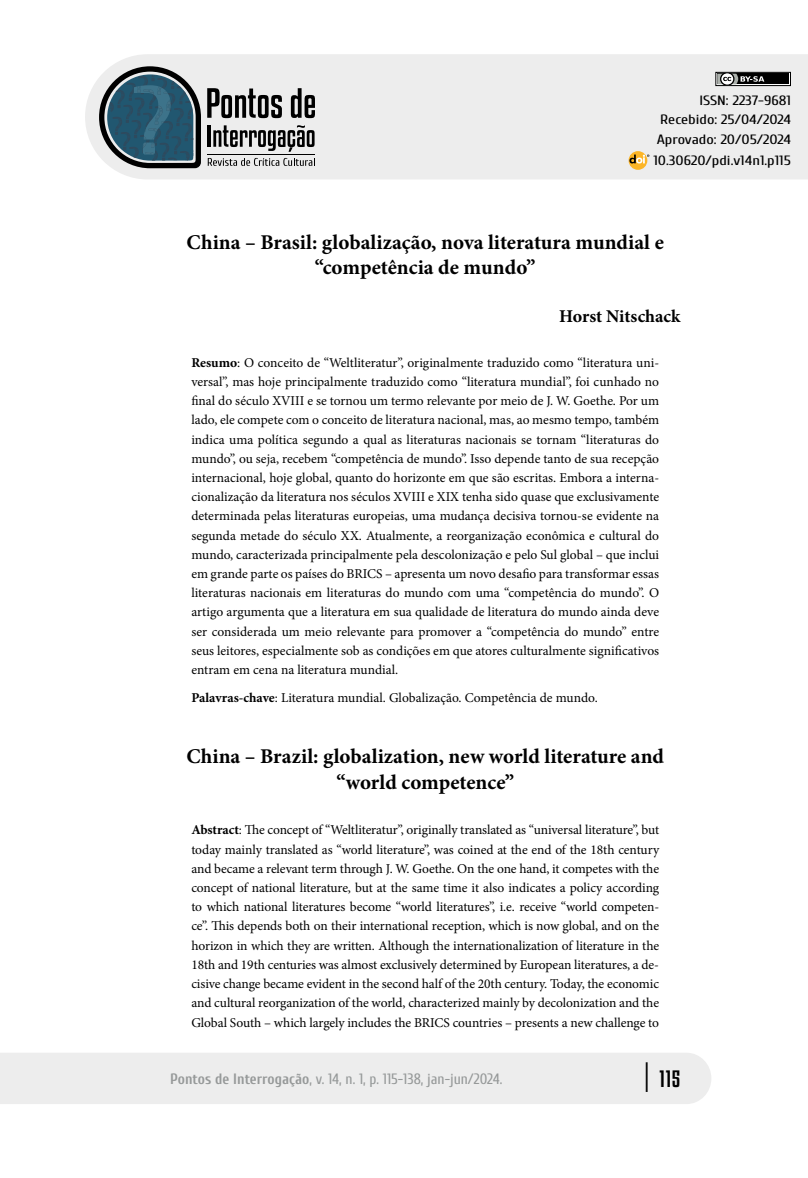
<style>
.page{position:relative;width:808px;height:1178px;background:#fff}
.page>*{position:absolute;margin:0;border:0;box-sizing:border-box;transform-origin:0 0}
.t1{font:700 21px/25.2px "Minion Pro";color:#000;text-align:center}
.t2{font:21px "Kenyan Coffee Rg";color:#000}
.t3{font:700 18px "Minion Pro";color:#000}
.t4{font:15px "Cuprum";color:#969999}
.t5{font:13.5px/19.2px "Minion Pro";letter-spacing:-.005em;color:#000;text-align:justify}
.t6{font:13.5px/19.5px "Cuprum";color:#000;text-align:justify;scale:1.19 1}
.s1{font-weight:700}
.s2{font-size:26.85px}
</style>
<div class="page">
<div style="left:0;top:1053px;width:711px;height:51px;background:#ededed"></div>
<div style="left:85px;top:54px;width:723px;height:125px;background:#ededed"></div>
<svg style="left:207px;top:88px;width:75px;height:30px;background:#7b7b7b"></svg>
<svg style="left:291px;top:88px;width:24px;height:30px"></svg>
<hr style="left:208px;top:125px;width:3px;height:22px;background:#000">
<svg style="left:213px;top:125px;width:102px;height:27px;background:#949494"></svg>
<svg style="left:208px;top:158px;width:107px;height:8px"></svg>
<hr style="left:207px;top:154px;width:108px;height:1px;background:#000">
<svg style="left:99px;top:66px;width:102px;height:102px;background:#506d7c"></svg>
<svg style="left:715px;top:72px;width:76px;height:14px"></svg>
<div style="left:717px;top:74px;width:72px;height:10px;background:#000"></div>
<svg style="left:717px;top:74px;width:47px;height:10px"></svg>
<svg style="left:629px;top:151px;width:18px;height:19px"></svg>
<svg style="left:629px;top:154px;width:20px;height:9px"></svg>
<p class="t6" style="left:657px;top:89px;width:114px;text-indent:43px">ISSN: 2237-9681<br>Recebido: 25/04/2024<br>Aprovado: 20/05/2024</p>
<p class="t6" style="left:653px;top:149px;width:117px">10.30620/pdi.v14n1.p115</p>
<h1 class="t1" style="left:187px;top:230px;width:479px">China – Brasil: globalização, nova literatura mundial e “competência de mundo”</h1>
<h2 class="t3" style="left:559px;top:303px;width:123px">Horst Nitschack</h2>
<p class="t5" style="left:191px;top:353px;width:469px"><span class="s1">Resumo</span>: O conceito de “Weltliteratur”, originalmente traduzido como “literatura uni&shy;versal”, mas hoje principalmente traduzido como “literatura mundial”, foi cunhado no final do século XVIII e se tornou um termo relevante por meio de J. W. Goethe. Por um lado, ele compete com o conceito de literatura nacional, mas, ao mesmo tempo, também indica uma política segundo a qual as literaturas nacionais se tornam “literaturas do mundo”, ou seja, recebem “competência de mundo”. Isso depende tanto de sua recepção internacional, hoje global, quanto do horizonte em que são escritas. Embora a interna&shy;cionalização da literatura nos séculos XVIII e XIX tenha sido quase que exclusivamente determinada pelas literaturas europeias, uma mudança decisiva tornou-se evidente na segunda metade do século XX. Atualmente, a reorganização econômica e cultural do mundo, caracterizada principalmente pela descolonização e pelo Sul global – que inclui em grande parte os países do BRICS – apresenta um novo desafio para transformar essas literaturas nacionais em literaturas do mundo com uma “competência do mundo”. O artigo argumenta que a literatura em sua qualidade de literatura do mundo ainda deve ser considerada um meio relevante para promover a “competência do mundo” entre seus leitores, especialmente sob as condições em que atores culturalmente significativos entram em cena na literatura mundial.</p>
<p class="t5" style="left:191px;top:688px;width:408px"><span class="s1">Palavras-chave</span>: Literatura mundial. Globalização. Competência de mundo.</p>
<h1 class="t1" style="left:186px;top:744px;width:479px">China – Brazil: globalization, new world literature and “world competence”</h1>
<p class="t5" style="left:191px;top:820px;width:469px"><span class="s1">Abstract</span>: The concept of “Weltliteratur”, originally translated as “universal literature”, but today mainly translated as “world literature”, was coined at the end of the 18th century and became a relevant term through J. W. Goethe. On the one hand, it competes with the concept of national literature, but at the same time it also indicates a policy according to which national literatures become “world literatures”, i.e. receive “world competen&shy;ce”. This depends both on their international reception, which is now global, and on the horizon in which they are written. Although the internationalization of literature in the 18th and 19th centuries was almost exclusively determined by European literatures, a de&shy;cisive change became evident in the second half of the 20th century. Today, the economic and cultural reorganization of the world, characterized mainly by decolonization and the Global South – which largely includes the BRICS countries – presents a new challenge to</p>
<p class="t4" style="left:170px;top:1068px;width:334px"><span class="s1">Pontos de Interrogação</span>, v. 14, n. 1, p. 115-138, jan-jun/2024.</p>
<h1 class="t2" style="left:644px;top:1065px;width:37px"><span class="s2">|</span> 115</h1>
</div>
